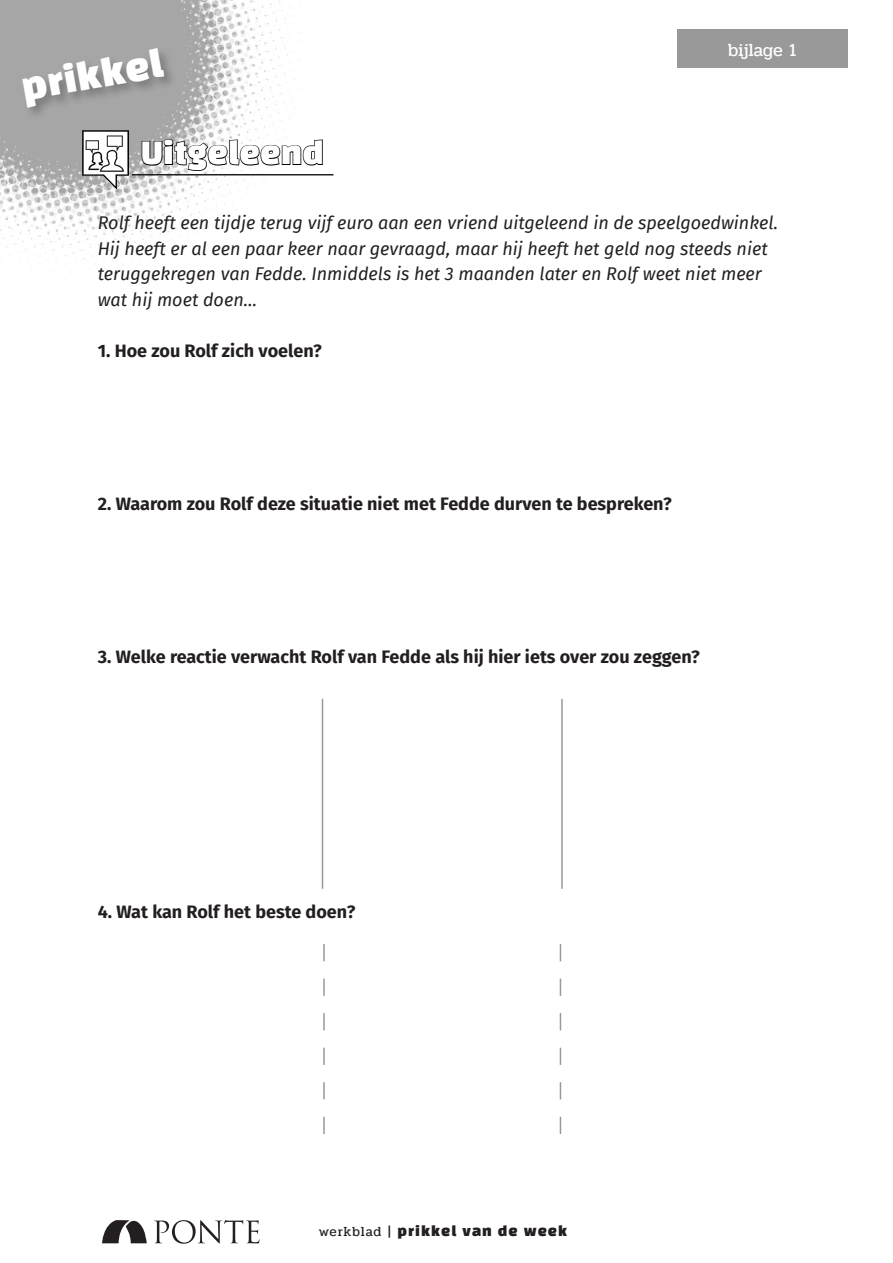
<style>
.page{position:relative;width:893px;height:1263px;background:#fff}
.page>*{position:absolute;margin:0;border:0;box-sizing:border-box;transform-origin:0 0}
.t1{font:36px "Black Han Sans";color:#fff}
.titel{font:30px "Black Han Sans";letter-spacing:.01em;color:#fff}
.t2{font:italic 18px/25.5px "Fira Sans";color:#231f20}
.t3{font:700 18px "Fira Sans";color:#231f20}
.t4{font:18px "Pridi";letter-spacing:-.01em;color:#fff}
.t5{font:13.5px "Black Han Sans";letter-spacing:.075em;color:#231f20}
.s1{font-family:"Pridi"}
</style>
<div class="page">
<img style="left:0;top:0;width:329px;height:273px">
<div style="left:21px;top:46px;width:157px;height:75px;background:#231f20;opacity:.33"></div>
<svg style="left:102px;top:1220px;width:45px;height:23px"></svg>
<svg style="left:154px;top:1220px;width:105px;height:24px"></svg>
<div style="left:677px;top:30px;width:170px;height:38px;background:#999"></div>
<img style="left:83px;top:130px;width:45px;height:60px">
<hr style="left:132px;top:174px;width:201px;height:1px;background:#231f20">
<svg style="left:141px;top:138px;width:183px;height:34px"></svg>
<hr style="left:322px;top:699px;width:1px;height:190px;background:#999">
<hr style="left:561px;top:699px;width:2px;height:190px;background:#999">
<svg style="left:323px;top:944px;width:2px;height:190px"></svg>
<svg style="left:560px;top:944px;width:1px;height:190px"></svg>
<h1 class="t1" style="left:19px;top:72px;width:145px;rotate:-10deg">prikkel</h1>
<p class="t4" style="left:728px;top:37px;width:70px">bijlage 1</p>
<p class="titel" style="left:141px;top:140px;width:184px">Uitgeleend</p>
<p class="t2" style="left:98px;top:210px;width:682px">Rolf heeft een tijdje terug vijf euro aan een vriend uitgeleend in de speelgoedwinkel.<br>Hij heeft er al een paar keer naar gevraagd, maar hij heeft het geld nog steeds niet teruggekregen van Fedde. Inmiddels is het 3 maanden later en Rolf weet niet meer wat hij moet doen…</p>
<p class="t3" style="left:98px;top:335px;width:226px">1. Hoe zou Rolf zich voelen?</p>
<p class="t3" style="left:98px;top:488px;width:575px">2. Waarom zou Rolf deze situatie niet met Fedde durven te bespreken?</p>
<p class="t3" style="left:98px;top:641px;width:604px">3. Welke reactie verwacht Rolf van Fedde als hij hier iets over zou zeggen?</p>
<p class="t3" style="left:98px;top:896px;width:259px">4. Wat kan Rolf het beste doen?</p>
<p class="t5" style="left:319px;top:1225px;width:250px"><span class="s1">werkblad |</span> prikkel van de week</p>
</div>
